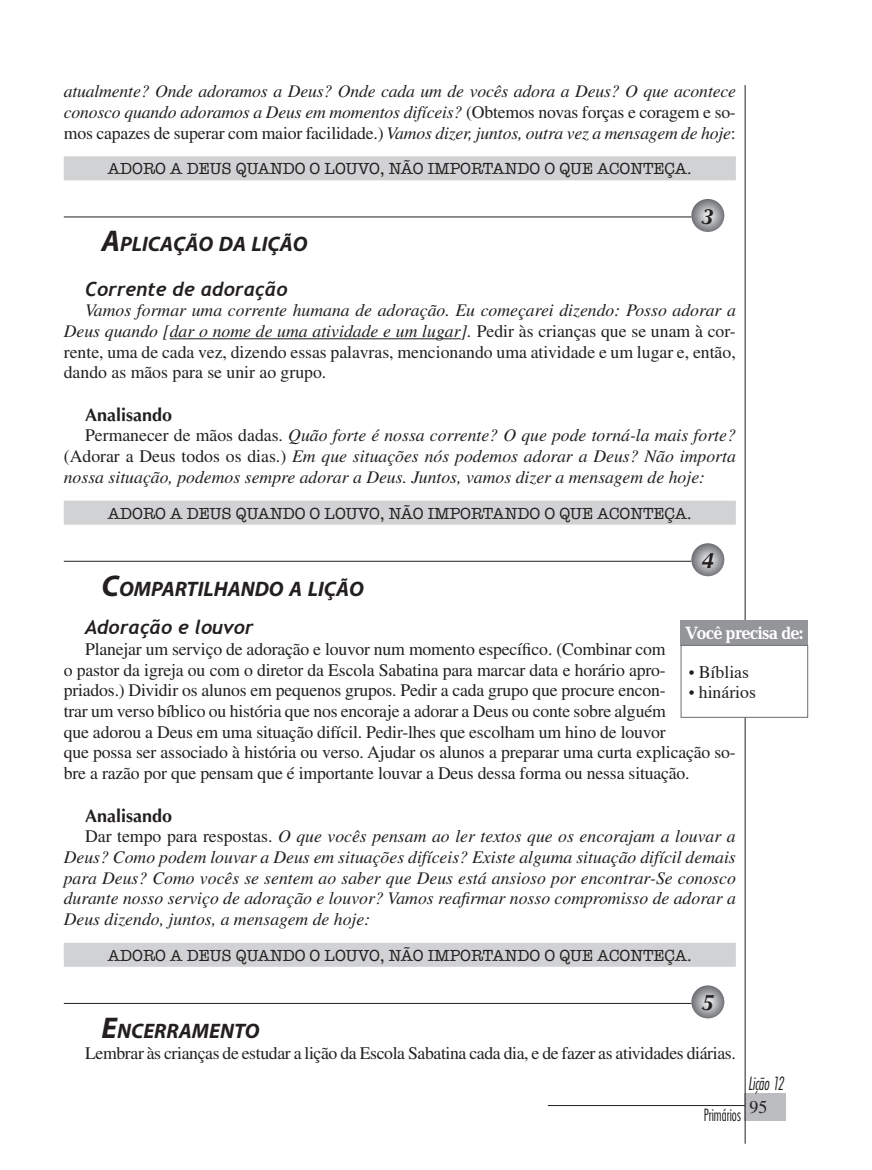
<style>
.page{position:relative;width:872px;height:1170px;background:#fff}
.page>*{position:absolute;margin:0;border:0;box-sizing:border-box;transform-origin:0 0}
.t1{font:italic 700 22.5px "Optima LT Std";color:#231f20}
.t2{font:italic 700 21px "Myriad";color:#231f20}
.t3{font:italic 700 19.5px "Trebuchet";color:#231f20}
.t4{font:700 18px "Optima LT Std";color:#231f20}
.t5{font:700 18px "Candida Std";letter-spacing:-.05em;color:#fff;scale:.93 1}
.t6{font:18px "Times LT Std";color:#231f20}
.t7{font:17.7px/20.7px "Times LT Std";letter-spacing:-.01em;color:#231f20;text-align:justify}
.t8{font:italic 17.7px/20.7px "Times LT Std";color:#231f20;text-align:justify}
.t9{font:17.7px "Times";color:#231f20}
.t10{font:italic 300 condensed 17.7px "Futura Std";letter-spacing:-.025em;color:#231f20;scale:.85 1}
.t11{font:16.5px "American Typewriter";color:#231f20}
.t12{font:300 condensed 16.5px "Futura Std";letter-spacing:.005em;color:#231f20;scale:.85 1}
.s1{font-style:normal}
.s2{font-size:30px}
.s3{font-style:italic}
.s4{font-family:"Times LT Std";font-size:16.5px}
</style>
<div class="page">
<div style="left:744px;top:1093px;width:41px;height:27px;background:#bcbdc0"></div>
<hr style="left:744px;top:85px;width:1px;height:1058px;background:#231f20">
<hr style="left:548px;top:1104px;width:197px;height:1px;background:#231f20">
<div style="left:64px;top:156px;width:672px;height:24px;background:#d1d2d4"></div>
<hr style="left:170px;top:338px;width:290px;height:1px;background:#231f20">
<div style="left:64px;top:500px;width:672px;height:24px;background:#d1d2d4"></div>
<div style="left:64px;top:942px;width:672px;height:24px;background:#d1d2d4"></div>
<svg style="left:689px;top:197px;width:37px;height:37px"></svg>
<div style="left:687px;top:194px;width:42px;height:42px;border:4px solid #fff;border-radius:50%"></div>
<hr style="left:64px;top:216px;width:627px;height:1px;background:#231f20">
<svg style="left:689px;top:541px;width:37px;height:37px"></svg>
<div style="left:687px;top:538px;width:42px;height:42px;border:4px solid #fff;border-radius:50%"></div>
<hr style="left:64px;top:561px;width:627px;height:1px;background:#231f20">
<svg style="left:689px;top:983px;width:37px;height:37px"></svg>
<div style="left:687px;top:980px;width:42px;height:42px;border:4px solid #fff;border-radius:50%"></div>
<hr style="left:64px;top:1002px;width:627px;height:1px;background:#231f20">
<div style="left:680px;top:620px;width:128px;height:25px;background:#939598"></div>
<div style="left:680px;top:645px;width:128px;height:72px;border:1px solid #6c6d70"></div>
<p class="t8" style="left:64px;top:81px;width:673px">atualmente? Onde adoramos a Deus? Onde cada um de vocês adora a Deus? O que acontece conosco quando adoramos a Deus em momentos difíceis? <span class="s1">(Obtemos novas forças e coragem e so&shy;mos capazes de superar com maior facilidade.)</span> Vamos dizer, juntos, outra vez a mensagem de hoje<span class="s1">:</span></p>
<p class="t11" style="left:108px;top:156px;width:585px">ADORO A DEUS QUANDO O LOUVO, NÃO IMPORTANDO O QUE ACONTEÇA.</p>
<p class="t1" style="left:701px;top:203px;width:14px">3</p>
<p class="t2" style="left:102px;top:233px;width:208px"><span class="s2">A</span>PLICAÇÃO DA LIÇÃO</p>
<p class="t3" style="left:85px;top:277px;width:204px">Corrente de adoração</p>
<p class="t7" style="left:64px;top:300px;width:673px;text-indent:21px"><span class="s3">Vamos formar uma corrente humana de adoração. Eu começarei dizendo: Posso adorar a Deus quando [dar o nome de uma atividade e um lugar].</span> Pedir às crianças que se unam à cor&shy;rente, uma de cada vez, dizendo essas palavras, mencionando uma atividade e um lugar e, então, dando as mãos para se unir ao grupo.</p>
<p class="t4" style="left:85px;top:404px;width:89px">Analisando</p>
<p class="t8" style="left:64px;top:425px;width:673px;text-indent:21px"><span class="s1">Permanecer de mãos dadas.</span> Quão forte é nossa corrente? O que pode torná-la mais forte? <span class="s1">(Adorar a Deus todos os dias.)</span> Em que situações nós podemos adorar a Deus? Não importa nossa situação, podemos sempre adorar a Deus. Juntos, vamos dizer a mensagem de hoje:</p>
<p class="t11" style="left:108px;top:500px;width:585px">ADORO A DEUS QUANDO O LOUVO, NÃO IMPORTANDO O QUE ACONTEÇA.</p>
<p class="t1" style="left:701px;top:547px;width:14px">4</p>
<p class="t2" style="left:102px;top:578px;width:264px"><span class="s2">C</span>OMPARTILHANDO A LIÇÃO</p>
<p class="t3" style="left:85px;top:615px;width:170px">Adoração e louvor</p>
<p class="t7" style="left:64px;top:638px;width:673px;text-align:left;text-indent:21px">Planejar um serviço de adoração e louvor num momento específico. (Combinar com<br>o pastor da igreja ou com o diretor da Escola Sabatina para marcar data e horário apro-<br>priados.) Dividir os alunos em pequenos grupos. Pedir a cada grupo que procure encon-<br>trar um verso bíblico ou história que nos encoraje a adorar a Deus ou conte sobre alguém<br>que adorou a Deus em uma situação difícil. Pedir-lhes que escolham um hino de louvor<br>que possa ser associado à história ou verso. Ajudar os alunos a preparar uma curta explicação so&shy;bre a razão por que pensam que é importante louvar a Deus dessa forma ou nessa situação.</p>
<p class="t4" style="left:85px;top:804px;width:89px">Analisando</p>
<p class="t8" style="left:64px;top:825px;width:673px;text-indent:21px"><span class="s1">Dar tempo para respostas.</span> O que vocês pensam ao ler textos que os encorajam a louvar a Deus? Como podem louvar a Deus em situações difíceis? Existe alguma situação difícil demais para Deus? Como vocês se sentem ao saber que Deus está ansioso por encontrar-Se conosco durante nosso serviço de adoração e louvor? Vamos reafirmar nosso compromisso de adorar a Deus dizendo, juntos, a mensagem de hoje:</p>
<p class="t11" style="left:108px;top:942px;width:585px">ADORO A DEUS QUANDO O LOUVO, NÃO IMPORTANDO O QUE ACONTEÇA.</p>
<p class="t1" style="left:701px;top:989px;width:14px">5</p>
<p class="t2" style="left:102px;top:1019px;width:159px"><span class="s2">E</span>NCERRAMENTO</p>
<p class="t7" style="left:85px;top:1042px;width:652px">Lembrar às crianças de estudar a lição da Escola Sabatina cada dia, e de fazer as atividades diárias.</p>
<p class="t5" style="left:685px;top:622px;width:129px">Você precisa de:</p>
<p class="t9" style="left:689px;top:655px;width:62px"><span class="s4">•</span> Bíblias</p>
<p class="t9" style="left:689px;top:676px;width:68px"><span class="s4">•</span> hinários</p>
<p class="t12" style="left:703px;top:1104px;width:45px">Primários</p>
<p class="t10" style="left:748px;top:1072px;width:43px">Lição 12</p>
<p class="t6" style="left:749px;top:1096px;width:19px">95</p>
</div>
